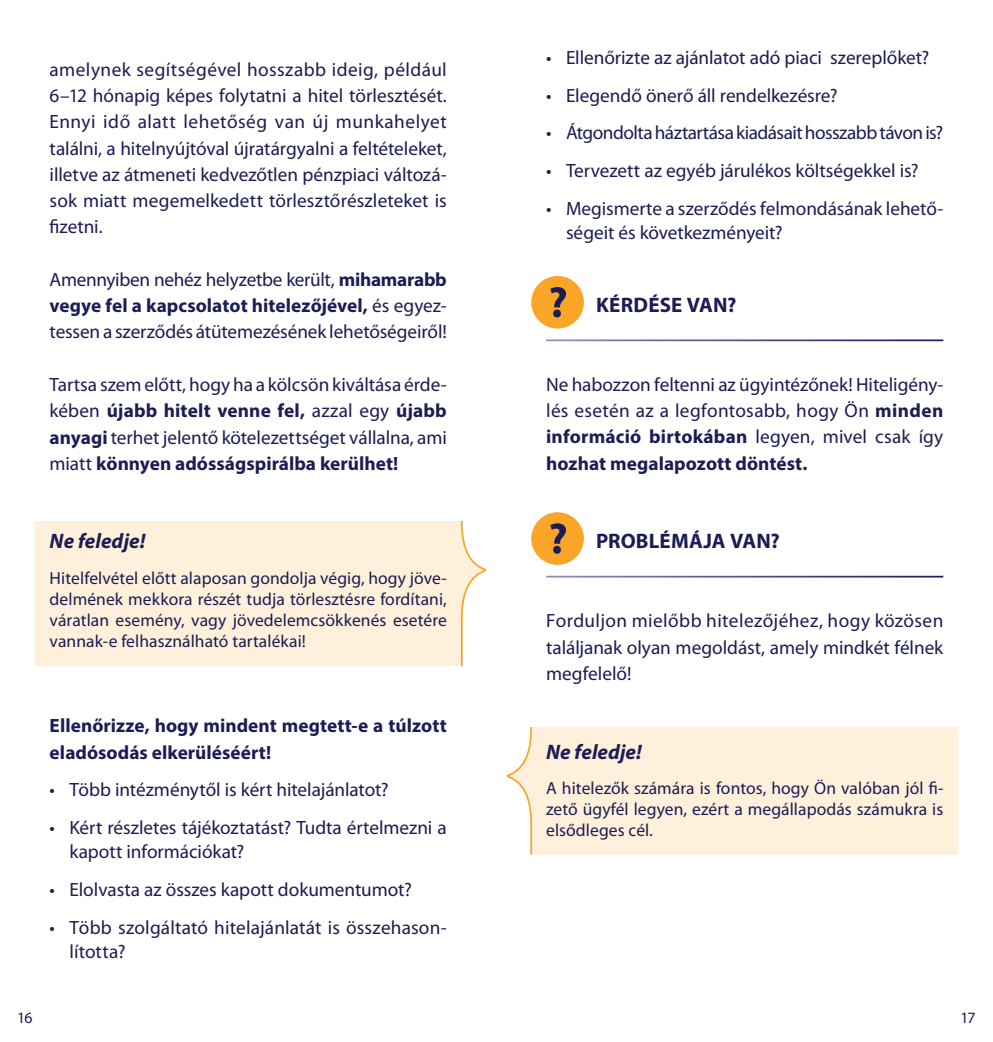
<style>
.page{position:relative;width:993px;height:1042px;background:#fff}
.page>*{position:absolute;margin:0;border:0;box-sizing:border-box;transform-origin:0 0}
.t1{font:700 21px "Myriad Pro";letter-spacing:.01em;color:#1b1d54}
.t2{font:italic 700 21px "Myriad Pro";color:#1b1d54}
.t3{font:19.25px/26.2px "Myriad Pro";color:#1b1d54;text-align:justify}
.t4{font:700 19.25px/26.2px "Myriad Pro";letter-spacing:.005em;color:#1b1d54}
.t5{font:19.25px "Myriad Pro";letter-spacing:-.025em;color:#1b1d54}
.t6{font:17.5px/21px "Myriad Pro";letter-spacing:.005em;color:#1b1d54;text-align:justify}
.t7{font:15.75px "Myriad Pro";color:#1b1d54}
.s1{font-weight:700}
</style>
<div class="page">
<div style="left:35px;top:521px;width:425px;height:145px;background:#fef0da"></div>
<svg style="left:460px;top:521px;width:27px;height:146px"></svg>
<div style="left:532px;top:727px;width:425px;height:127px;background:#fef0da"></div>
<svg style="left:506px;top:726px;width:26px;height:129px"></svg>
<div style="left:531px;top:276px;width:52px;height:52px;background:#f9a628;border-radius:50%"></div>
<svg style="left:550px;top:287px;width:16px;height:30px"></svg>
<div style="left:531px;top:512px;width:52px;height:53px;background:#f9a628;border-radius:50%"></div>
<svg style="left:550px;top:523px;width:16px;height:31px"></svg>
<p class="t3" style="left:50px;top:57px;width:398px">amelynek segítségével hosszabb ideig, például 6–12 hónapig képes folytatni a hitel törlesztését.<br>Ennyi idő alatt lehetőség van új munkahelyet találni, a hitelnyújtóval újratárgyalni a feltételeket, illetve az átmeneti kedvezőtlen pénzpiaci változá&shy;sok miatt megemelkedett törlesztőrészleteket is fizetni.</p>
<p class="t3" style="left:50px;top:267px;width:398px">Amennyiben nehéz helyzetbe került, <span class="s1">mihamarabb vegye fel a kapcsolatot hitelezőjével,</span> és egyez&shy;tessen a szerződés átütemezésének lehetőségeiről!</p>
<p class="t3" style="left:50px;top:372px;width:398px">Tartsa szem előtt, hogy ha a kölcsön kiváltása érde&shy;kében <span class="s1">újabb hitelt venne fel,</span> azzal egy <span class="s1">újabb anyagi</span> terhet jelentő kötelezettséget vállalna, ami miatt <span class="s1">könnyen adósságspirálba kerülhet!</span></p>
<p class="t2" style="left:50px;top:528px;width:97px">Ne feledje!</p>
<p class="t6" style="left:50px;top:568px;width:398px">Hitelfelvétel előtt alaposan gondolja végig, hogy jöve&shy;delmének mekkora részét tudja törlesztésre fordítani, váratlan esemény, vagy jövedelemcsökkenés esetére vannak-e felhasználható tartalékai!</p>
<p class="t4" style="left:50px;top:712px;width:398px">Ellenőrizze, hogy mindent megtett-e a túlzott eladósodás elkerüléséért!</p>
<p class="t3" style="left:50px;top:777px;width:340px">• Több intézménytől is kért hitelajánlatot?</p>
<p class="t3" style="left:69px;top:815px;width:379px;line-height:24.5px;text-indent:-20px">• Kért részletes tájékoztatást? Tudta értelmezni a kapott információkat?</p>
<p class="t3" style="left:50px;top:877px;width:363px">• Elolvasta az összes kapott dokumentumot?</p>
<p class="t3" style="left:69px;top:915px;width:379px;line-height:24.5px;text-indent:-20px">• Több szolgáltató hitelajánlatát is összehason&shy;lította?</p>
<p class="t3" style="left:546px;top:45px;width:384px">• Ellenőrizte az ajánlatot adó piaci szereplőket?</p>
<p class="t3" style="left:546px;top:82px;width:293px">• Elegendő önerő áll rendelkezésre?</p>
<p class="t5" style="left:546px;top:122px;width:398px">• Átgondolta háztartása kiadásait hosszabb távon is?</p>
<p class="t3" style="left:546px;top:158px;width:374px">• Tervezett az egyéb járulékos költségekkel is?</p>
<p class="t3" style="left:566px;top:196px;width:379px;line-height:24.5px;text-indent:-20px">• Megismerte a szerződés felmondásának lehető&shy;ségeit és következményeit?</p>
<p class="t1" style="left:595px;top:291px;width:142px">KÉRDÉSE VAN?</p>
<p class="t3" style="left:546px;top:372px;width:398px">Ne habozzon feltenni az ügyintézőnek! Hiteligény&shy;lés esetén az a legfontosabb, hogy Ön <span class="s1">minden információ birtokában</span> legyen, mivel csak így <span class="s1">hozhat megalapozott döntést.</span></p>
<p class="t1" style="left:595px;top:528px;width:185px">PROBLÉMÁJA VAN?</p>
<p class="t3" style="left:546px;top:608px;width:398px">Forduljon mielőbb hitelezőjéhez, hogy közösen találjanak olyan megoldást, amely mindkét félnek megfelelő!</p>
<p class="t2" style="left:546px;top:738px;width:97px">Ne feledje!</p>
<p class="t6" style="left:546px;top:778px;width:398px">A hitelezők számára is fontos, hogy Ön valóban jól fi&shy;zető ügyfél legyen, ezért a megállapodás számukra is elsődleges cél.</p>
<p class="t7" style="left:17px;top:1008px;width:17px">16</p>
<p class="t7" style="left:960px;top:1008px;width:17px">17</p>
</div>
